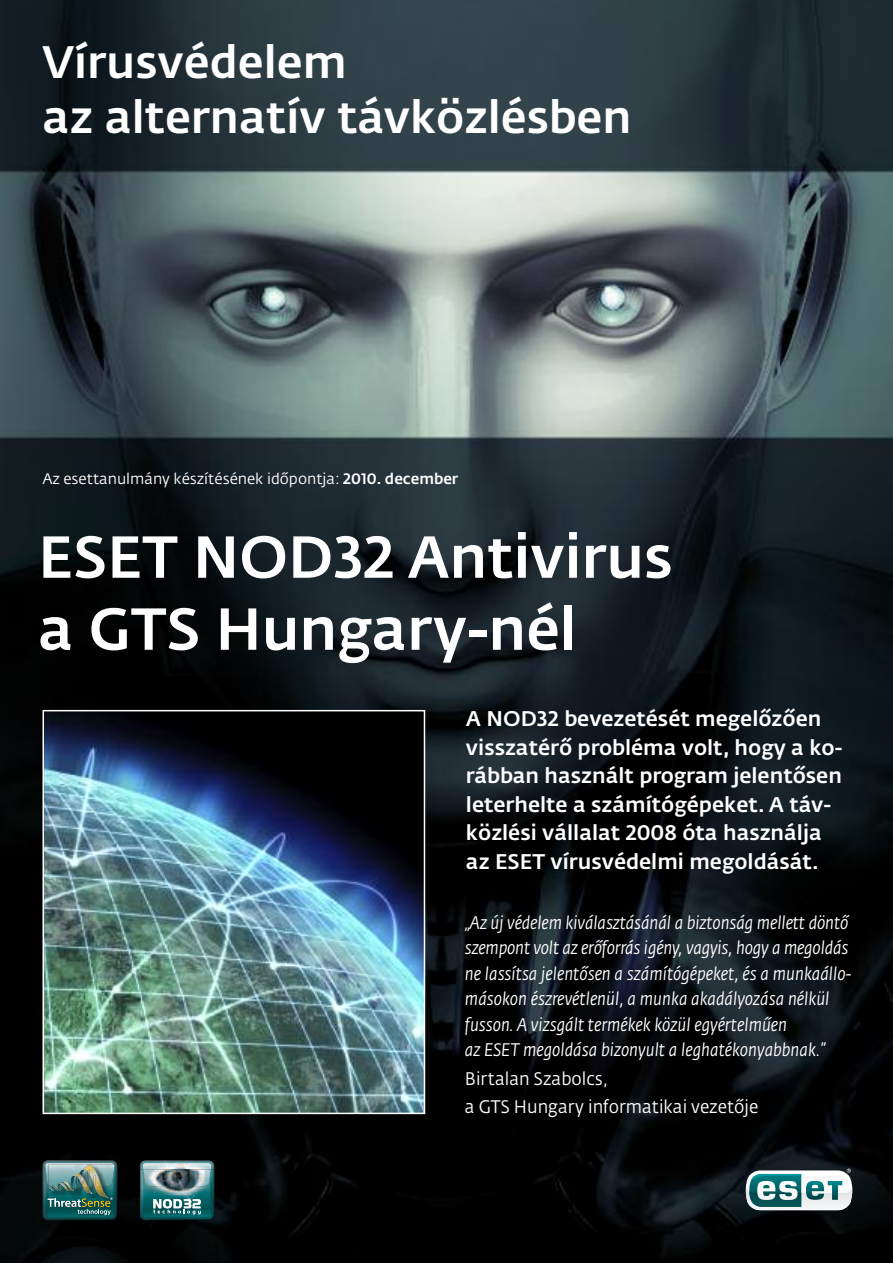
<style>
.page{position:relative;width:893px;height:1263px;background:#fff}
.page>*{position:absolute;margin:0;border:0;box-sizing:border-box;transform-origin:0 0}
.t1{font:500 58.5px/72px "Fedra Sans CE";color:#fff}
.t2{font:500 45px/55.5px "Fedra Sans CE";color:#fff}
.t3{font:500 21px/28.5px "Fedra Sans CE";color:#fff}
.t4{font:italic 18px/25.5px "Fedra Sans CE";color:#fff;scale:.9 1}
.t5{font:18px/28.5px "Fedra Sans CE";color:#fff;scale:.95 1}
.t6{font:15px "Fedra Sans CE";color:#fff}
.s1{font-weight:500}
</style>
<div class="page">
<img style="left:0;top:0;width:893px;height:1263px">
<img style="left:46px;top:713px;width:376px;height:398px">
<div style="left:43px;top:710px;width:382px;height:404px;border:2px solid #fff"></div>
<img style="left:43px;top:1160px;width:74px;height:60px">
<img style="left:140px;top:1160px;width:75px;height:60px">
<svg style="left:746px;top:1169px;width:106px;height:41px"></svg>
<h2 class="t2" style="left:43px;top:39px;width:591px">Vírusvédelem<br>az alternatív távközlésben</h2>
<p class="t6" style="left:43px;top:473px;width:417px">Az esettanulmány készítésének idôpontja: <span class="s1">2010. december</span></p>
<h1 class="t1" style="left:38px;top:527px;width:636px">ESET NOD32 Antivirus a GTS Hungary-nél</h1>
<p class="t3" style="left:466px;top:707px;width:378px">A NOD32 bevezetését megelőzően visszatérő probléma volt, hogy a ko&shy;rábban használt program jelentősen leterhelte a számítógépeket. A táv&shy;közlési vállalat 2008 óta használja az ESET vírusvédelmi megoldását.</p>
<p class="t4" style="left:465px;top:912px;width:431px">„Az új védelem kiválasztásánál a biztonság mellett döntő szempont volt az erőforrás igény, vagyis, hogy a megoldás ne lassítsa jelentősen a számítógépeket, és a munkaállo&shy;másokon észrevétlenül, a munka akadályozása nélkül fusson. A vizsgált termékek közül egyértelműen<br>az ESET megoldása bizonyult a leghatékonyabbnak.”</p>
<p class="t5" style="left:465px;top:1066px;width:310px">Birtalan Szabolcs,<br>a GTS Hungary informatikai vezetője</p>
</div>
